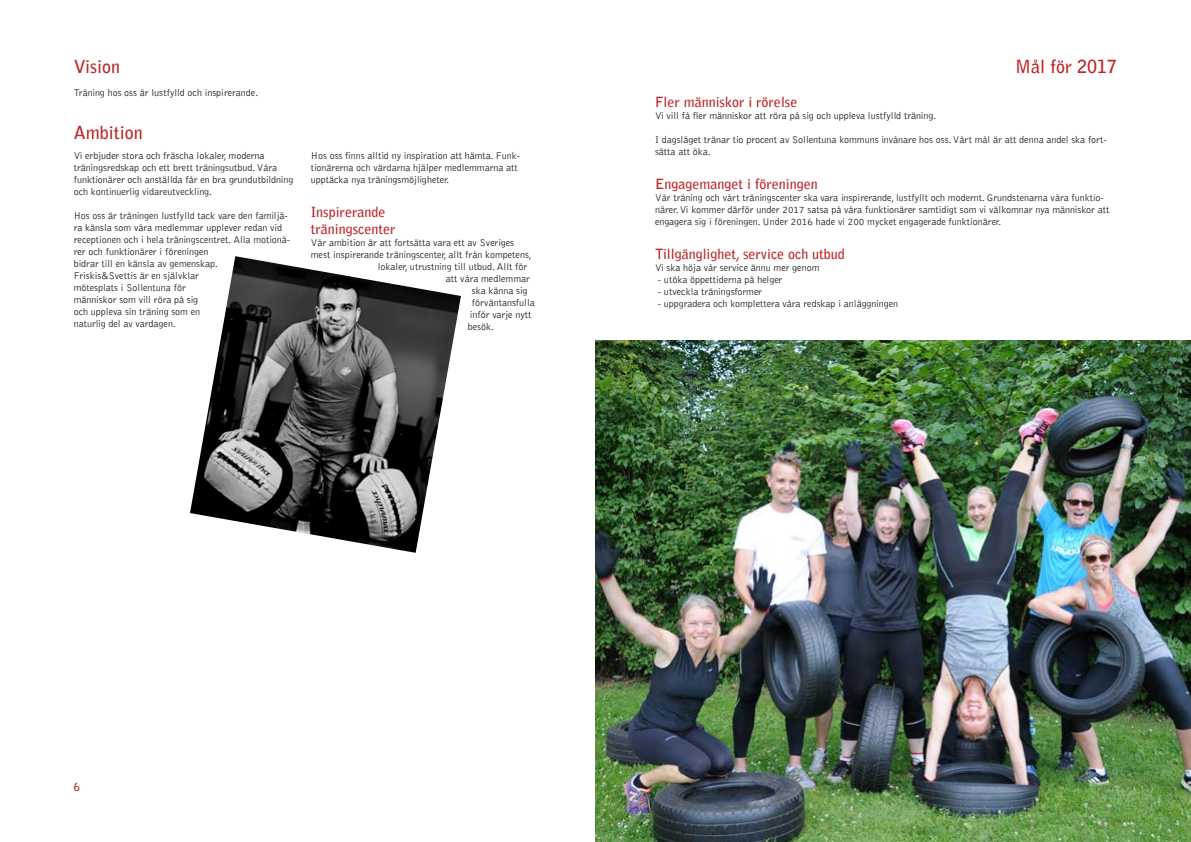
<style>
.page{position:relative;width:1191px;height:842px;background:#fff}
.page>*{position:absolute;margin:0;border:0;box-sizing:border-box;transform-origin:0 0}
.t1{font:700 18px "Bell Gothic";color:#bc2527}
.t2{font:700 14px/17px "Bell Gothic";color:#bc2527}
.t3{font:700 11px "Bell Gothic";color:#bc2527}
.t4{font:300 10px/12px "Bell Gothic";color:#1d1d1b}
</style>
<div class="page">
<img style="left:190px;top:256px;width:271px;height:297px">
<img style="left:595px;top:340px;width:596px;height:502px">
<h1 class="t1" style="left:74px;top:56px;width:48px">Vision</h1>
<p class="t4" style="left:74px;top:87px;width:186px">Träning hos oss är lustfylld och inspirerande.</p>
<h1 class="t1" style="left:74px;top:121px;width:71px">Ambition</h1>
<p class="t4" style="left:74px;top:150px;width:221px">Vi erbjuder stora och fräscha lokaler, moderna träningsredskap och ett brett träningsutbud. Våra funktionärer och anställda får en bra grundutbildning och kontinuerlig vidareutveckling.</p>
<p class="t4" style="left:74px;top:210px;width:218px">Hos oss är träningen lustfylld tack vare den familjä&shy;ra känsla som våra medlemmar upplever redan vid receptionen och i hela träningscentret. Alla motionä&shy;rer och funktionärer i föreningen<br>bidrar till en känsla av gemenskap.<br>Friskis&amp;Svettis är en självklar<br>mötesplats i Sollentuna för<br>människor som vill röra på sig<br>och uppleva sin träning som en<br>naturlig del av vardagen.</p>
<p class="t4" style="left:311px;top:150px;width:211px">Hos oss finns alltid ny inspiration att hämta. Funk&shy;tionärerna och värdarna hjälper medlemmarna att upptäcka nya träningsmöjligheter.</p>
<h2 class="t2" style="left:311px;top:203px;width:86px">Inspirerande träningscenter</h2>
<p class="t4" style="left:311px;top:237px;width:205px">Vår ambition är att fortsätta vara ett av Sveriges</p>
<p class="t4" style="left:311px;top:249px;width:222px">mest inspirerande träningscenter, allt från kompetens,</p>
<p class="t4" style="left:378px;top:261px;width:151px">lokaler, utrustning till utbud. Allt för</p>
<p class="t4" style="left:446px;top:273px;width:86px">att våra medlemmar</p>
<p class="t4" style="left:472px;top:285px;width:57px">ska känna sig</p>
<p class="t4" style="left:472px;top:297px;width:64px">förväntansfulla</p>
<p class="t4" style="left:470px;top:309px;width:63px">inför varje nytt</p>
<p class="t4" style="left:468px;top:321px;width:28px">besök.</p>
<h1 class="t1" style="left:1015px;top:56px;width:103px">Mål för 2017</h1>
<h2 class="t2" style="left:655px;top:93px;width:144px">Fler människor i rörelse</h2>
<p class="t4" style="left:655px;top:110px;width:283px">Vi vill få fler människor att röra på sig och uppleva lustfylld träning.</p>
<p class="t4" style="left:655px;top:134px;width:453px">I dagsläget tränar tio procent av Sollentuna kommuns invånare hos oss. Vårt mål är att denna andel ska fort&shy;sätta att öka.</p>
<h2 class="t2" style="left:655px;top:175px;width:164px">Engagemanget i föreningen</h2>
<p class="t4" style="left:655px;top:192px;width:456px">Vår träning och vårt träningscenter ska vara inspirerande, lustfyllt och modernt. Grundstenarna våra funktio&shy;närer. Vi kommer därför under 2017 satsa på våra funktionärer samtidigt som vi välkomnar nya människor att engagera sig i föreningen. Under 2016 hade vi 200 mycket engagerade funktionärer.</p>
<h2 class="t2" style="left:655px;top:245px;width:191px">Tillgänglighet, service och utbud</h2>
<p class="t4" style="left:655px;top:262px;width:166px">Vi ska höja vår service ännu mer genom</p>
<p class="t4" style="left:658px;top:274px;width:126px">- utöka öppettiderna på helger</p>
<p class="t4" style="left:658px;top:286px;width:106px">- utveckla träningsformer</p>
<p class="t4" style="left:658px;top:298px;width:242px">- uppgradera och komplettera våra redskap i anläggningen</p>
<p class="t3" style="left:74px;top:780px;width:8px">6</p>
</div>
